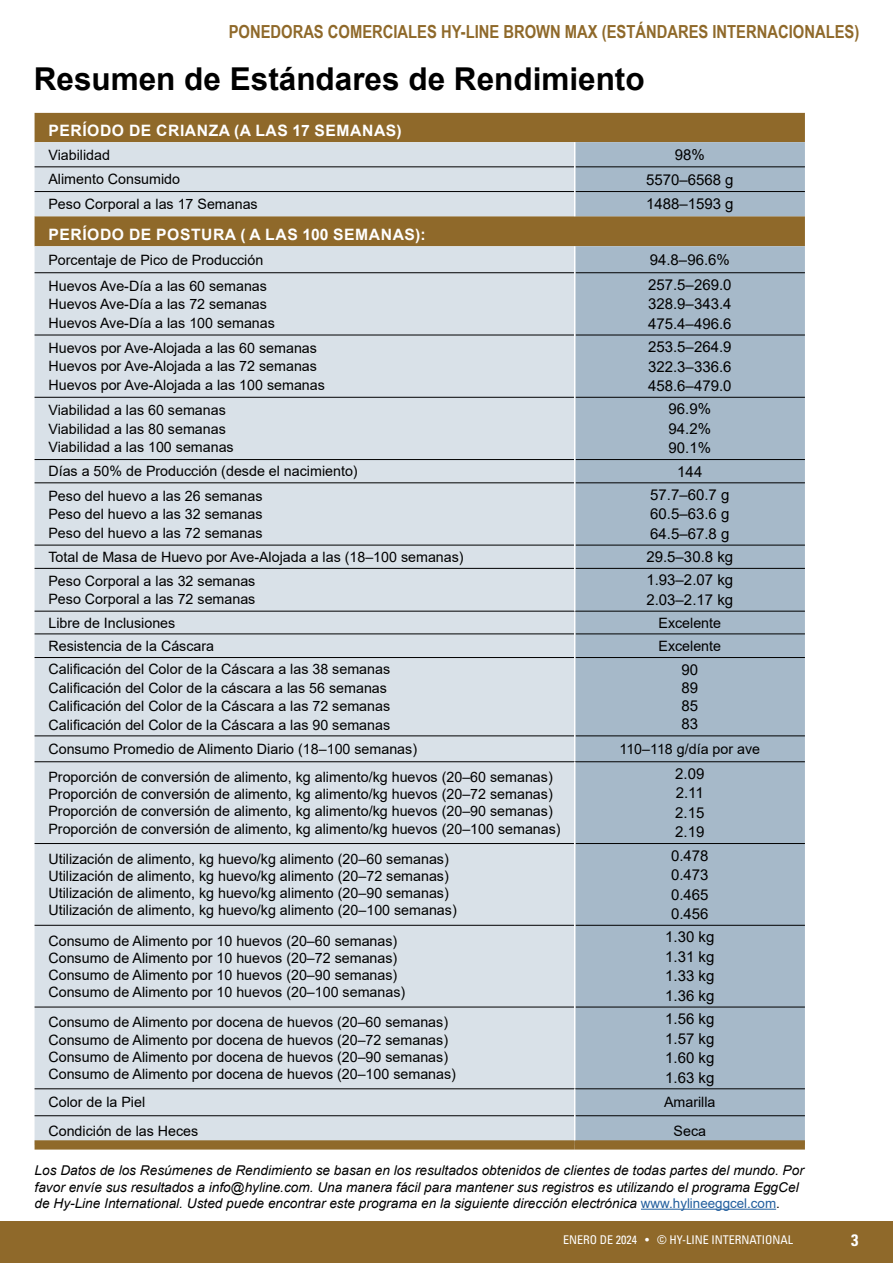
<style>
.page{position:relative;width:893px;height:1263px;background:#fff}
.page>*{position:absolute;margin:0;border:0;box-sizing:border-box;transform-origin:0 0}
.t1{font:700 31.5px "Arial";color:#000}
.t2{font:700 18px "Arial Narrow";color:#8f692a}
.t3{font:700 condensed 16.5px "Univers LT Std";color:#fff}
.t4{font:700 15.75px "Arial";letter-spacing:.035em;color:#fff}
.t5{font:15px/19.5px "Arial";color:#000;text-align:justify}
.t6{font:14.25px/18.6px "Arial";color:#000}
.t7{font:italic 13.5px/16.2px "Arial";color:#000}
.t8{font:condensed 12px "Univers LT Std";color:#fff}
.s1{font-style:normal;color:#215e9e}
.s2{font-style:normal}
</style>
<div class="page">
<div style="left:0;top:1221px;width:893px;height:42px;background:#8f692a"></div>
<hr style="left:641px;top:1209px;width:135px;height:1px;background:#215e9e">
<div style="left:35px;top:113px;width:770px;height:29px;background:#8f692a"></div>
<div style="left:35px;top:142px;width:540px;height:998px;background:#d9e1e8"></div>
<div style="left:575px;top:142px;width:230px;height:998px;background:#a6b9c9"></div>
<hr style="left:35px;top:191px;width:539px;height:1px;background:#000">
<hr style="left:575px;top:191px;width:230px;height:1px;background:#000">
<hr style="left:35px;top:167px;width:539px;height:1px;background:#000">
<hr style="left:575px;top:167px;width:230px;height:1px;background:#000">
<hr style="left:35px;top:272px;width:539px;height:1px;background:#000">
<hr style="left:575px;top:272px;width:230px;height:1px;background:#000">
<hr style="left:35px;top:335px;width:539px;height:1px;background:#000">
<hr style="left:575px;top:335px;width:230px;height:1px;background:#000">
<hr style="left:35px;top:657px;width:539px;height:1px;background:#000">
<hr style="left:35px;top:397px;width:539px;height:1px;background:#000">
<hr style="left:575px;top:397px;width:230px;height:1px;background:#000">
<hr style="left:35px;top:459px;width:539px;height:1px;background:#000">
<hr style="left:575px;top:459px;width:230px;height:1px;background:#000">
<hr style="left:35px;top:482px;width:539px;height:1px;background:#000">
<hr style="left:575px;top:482px;width:230px;height:1px;background:#000">
<hr style="left:35px;top:545px;width:539px;height:1px;background:#000">
<hr style="left:575px;top:545px;width:230px;height:1px;background:#000">
<hr style="left:35px;top:568px;width:539px;height:1px;background:#000">
<hr style="left:575px;top:568px;width:230px;height:1px;background:#000">
<hr style="left:35px;top:611px;width:540px;height:1px;background:#000">
<hr style="left:575px;top:611px;width:230px;height:1px;background:#000">
<hr style="left:35px;top:634px;width:539px;height:1px;background:#000">
<hr style="left:575px;top:634px;width:230px;height:1px;background:#000">
<hr style="left:575px;top:657px;width:230px;height:1px;background:#000">
<hr style="left:575px;top:761px;width:230px;height:1px;background:#000">
<hr style="left:575px;top:843px;width:230px;height:1px;background:#000">
<hr style="left:575px;top:925px;width:230px;height:1px;background:#000">
<hr style="left:575px;top:736px;width:230px;height:1px;background:#000">
<hr style="left:575px;top:1007px;width:230px;height:1px;background:#000">
<hr style="left:575px;top:1088px;width:230px;height:1px;background:#000">
<hr style="left:35px;top:1115px;width:539px;height:1px;background:#000">
<hr style="left:575px;top:1115px;width:230px;height:1px;background:#000">
<hr style="left:35px;top:736px;width:539px;height:1px;background:#000">
<hr style="left:35px;top:761px;width:540px;height:1px;background:#000">
<hr style="left:35px;top:843px;width:539px;height:1px;background:#000">
<hr style="left:35px;top:925px;width:539px;height:1px;background:#000">
<hr style="left:35px;top:1007px;width:539px;height:1px;background:#000">
<hr style="left:35px;top:1088px;width:540px;height:1px;background:#000">
<div style="left:35px;top:1140px;width:540px;height:9px;background:#8f692a"></div>
<div style="left:575px;top:1140px;width:230px;height:9px;background:#8f692a"></div>
<svg style="left:574px;top:142px;width:1px;height:74px"></svg>
<svg style="left:574px;top:246px;width:1px;height:27px"></svg>
<hr style="left:574px;top:273px;width:1px;height:62px;background:#fff">
<hr style="left:574px;top:335px;width:1px;height:62px;background:#fff">
<hr style="left:574px;top:397px;width:1px;height:62px;background:#fff">
<svg style="left:574px;top:459px;width:1px;height:24px"></svg>
<hr style="left:574px;top:483px;width:1px;height:62px;background:#fff">
<svg style="left:574px;top:545px;width:1px;height:23px"></svg>
<hr style="left:574px;top:568px;width:1px;height:43px;background:#fff">
<hr style="left:574px;top:762px;width:1px;height:81px;background:#fff">
<svg style="left:574px;top:611px;width:1px;height:46px"></svg>
<hr style="left:574px;top:657px;width:1px;height:79px;background:#fff">
<svg style="left:574px;top:736px;width:1px;height:25px"></svg>
<hr style="left:574px;top:843px;width:1px;height:82px;background:#fff">
<hr style="left:574px;top:925px;width:1px;height:82px;background:#fff">
<hr style="left:574px;top:1007px;width:1px;height:81px;background:#fff">
<svg style="left:574px;top:1089px;width:1px;height:51px"></svg>
<p class="t2" style="left:229px;top:18px;width:632px">PONEDORAS COMERCIALES HY-LINE BROWN MAX (ESTÁNDARES INTERNACIONALES)</p>
<h1 class="t1" style="left:34px;top:56px;width:612px">Resumen de Estándares de Rendimiento</h1>
<p class="t4" style="left:48px;top:119px;width:355px">PERÍODO DE CRIANZA (A LAS 17 SEMANAS)</p>
<p class="t6" style="left:48px;top:145px;width:63px">Viabilidad</p>
<p class="t5" style="left:675px;top:145px;width:32px">98%</p>
<p class="t6" style="left:48px;top:170px;width:133px">Alimento Consumido</p>
<p class="t5" style="left:646px;top:170px;width:89px">5570–6568 g</p>
<p class="t6" style="left:48px;top:195px;width:211px">Peso Corporal a las 17 Semanas</p>
<p class="t5" style="left:646px;top:194px;width:89px">1488–1593 g</p>
<p class="t4" style="left:48px;top:223px;width:379px">PERÍODO DE POSTURA ( A LAS 100 SEMANAS):</p>
<p class="t6" style="left:48px;top:250px;width:216px">Porcentaje de Pico de Producción</p>
<p class="t5" style="left:650px;top:250px;width:82px">94.8–96.6%</p>
<p class="t6" style="left:48px;top:276px;width:228px">Huevos Ave-Día a las 60 semanas<br>Huevos Ave-Día a las 72 semanas<br>Huevos Ave-Día a las 100 semanas</p>
<p class="t5" style="left:648px;top:275px;width:85px">257.5–269.0<br>328.9–343.4<br>475.4–496.6</p>
<p class="t6" style="left:48px;top:338px;width:278px">Huevos por Ave-Alojada a las 60 semanas<br>Huevos por Ave-Alojada a las 72 semanas<br>Huevos por Ave-Alojada a las 100 semanas</p>
<p class="t5" style="left:648px;top:337px;width:85px">253.5–264.9<br>322.3–336.6<br>458.6–479.0</p>
<p class="t6" style="left:48px;top:401px;width:187px">Viabilidad a las 60 semanas<br>Viabilidad a las 80 semanas<br>Viabilidad a las 100 semanas</p>
<p class="t5" style="left:669px;top:399px;width:44px">96.9% 94.2% 90.1%</p>
<p class="t6" style="left:48px;top:462px;width:311px">Días a 50% de Producción (desde el nacimiento)</p>
<p class="t5" style="left:677px;top:461px;width:27px">144</p>
<p class="t6" style="left:48px;top:486px;width:216px;text-align:justify">Peso del huevo a las 26 semanas Peso del huevo a las 32 semanas Peso del huevo a las 72 semanas</p>
<p class="t5" style="left:650px;top:485px;width:81px">57.7–60.7 g 60.5–63.6 g 64.5–67.8 g</p>
<p class="t6" style="left:48px;top:547px;width:417px">Total de Masa de Huevo por Ave-Alojada a las (18–100 semanas)</p>
<p class="t5" style="left:646px;top:547px;width:88px">29.5–30.8 kg</p>
<p class="t6" style="left:48px;top:571px;width:208px">Peso Corporal a las 32 semanas<br>Peso Corporal a las 72 semanas</p>
<p class="t5" style="left:646px;top:570px;width:88px">1.93–2.07 kg<br>2.03–2.17 kg</p>
<p class="t6" style="left:48px;top:613px;width:128px">Libre de Inclusiones</p>
<p class="t6" style="left:658px;top:613px;width:64px">Excelente</p>
<p class="t6" style="left:48px;top:636px;width:167px">Resistencia de la Cáscara</p>
<p class="t6" style="left:658px;top:636px;width:64px">Excelente</p>
<p class="t6" style="left:48px;top:660px;width:343px">Calificación del Color de la Cáscara a las 38 semanas Calificación del Color de la cáscara a las 56 semanas Calificación del Color de la Cáscara a las 72 semanas Calificación del Color de la Cáscara a las 90 semanas</p>
<p class="t5" style="left:681px;top:661px;width:18px;line-height:18px">90<br>89<br>85<br>83</p>
<p class="t6" style="left:48px;top:740px;width:370px">Consumo Promedio de Alimento Diario (18–100 semanas)</p>
<p class="t6" style="left:619px;top:740px;width:142px">110–118 g/día por ave</p>
<p class="t6" style="left:48px;top:768px;width:514px;line-height:17.1px">Proporción de conversión de alimento, kg alimento/kg huevos (20–60 semanas)<br>Proporción de conversión de alimento, kg alimento/kg huevos (20–72 semanas)<br>Proporción de conversión de alimento, kg alimento/kg huevos (20–90 semanas)<br>Proporción de conversión de alimento, kg alimento/kg huevos (20–100 semanas)</p>
<p class="t5" style="left:675px;top:764px;width:31px">2.09<br>2.11<br>2.15<br>2.19</p>
<p class="t6" style="left:48px;top:850px;width:410px;line-height:17.1px">Utilización de alimento, kg huevo/kg alimento (20–60 semanas)<br>Utilización de alimento, kg huevo/kg alimento (20–72 semanas)<br>Utilización de alimento, kg huevo/kg alimento (20–90 semanas)<br>Utilización de alimento, kg huevo/kg alimento (20–100 semanas)</p>
<p class="t5" style="left:671px;top:845px;width:39px">0.478<br>0.473<br>0.465<br>0.456</p>
<p class="t6" style="left:48px;top:932px;width:358px;line-height:17.1px">Consumo de Alimento por 10 huevos (20–60 semanas)<br>Consumo de Alimento por 10 huevos (20–72 semanas)<br>Consumo de Alimento por 10 huevos (20–90 semanas)<br>Consumo de Alimento por 10 huevos (20–100 semanas)</p>
<p class="t5" style="left:665px;top:927px;width:51px">1.30 kg 1.31 kg 1.33 kg 1.36 kg</p>
<p class="t6" style="left:48px;top:1014px;width:409px;line-height:17.1px">Consumo de Alimento por docena de huevos (20–60 semanas)<br>Consumo de Alimento por docena de huevos (20–72 semanas)<br>Consumo de Alimento por docena de huevos (20–90 semanas)<br>Consumo de Alimento por docena de huevos (20–100 semanas)</p>
<p class="t5" style="left:665px;top:1009px;width:51px">1.56 kg 1.57 kg 1.60 kg 1.63 kg</p>
<p class="t6" style="left:48px;top:1093px;width:98px">Color de la Piel</p>
<p class="t6" style="left:664px;top:1093px;width:53px">Amarilla</p>
<p class="t6" style="left:48px;top:1121px;width:151px">Condición de las Heces</p>
<p class="t6" style="left:674px;top:1121px;width:34px">Seca</p>
<p class="t7" style="left:35px;top:1163px;width:771px">Los Datos de los Resúmenes de Rendimiento se basan en los resultados obtenidos de clientes de todas partes del mundo. Por favor envíe sus resultados a info@hyline.com. Una manera fácil para mantener sus registros es utilizando el programa EggCel de Hy-Line International. Usted puede encontrar este programa en la siguiente dirección electrónica <span class="s1">www.hylineeggcel.com</span><span class="s2">.</span></p>
<p class="t8" style="left:563px;top:1232px;width:232px">ENERO DE 2024 • © HY-LINE INTERNATIONAL</p>
<p class="t3" style="left:851px;top:1229px;width:9px">3</p>
</div>
